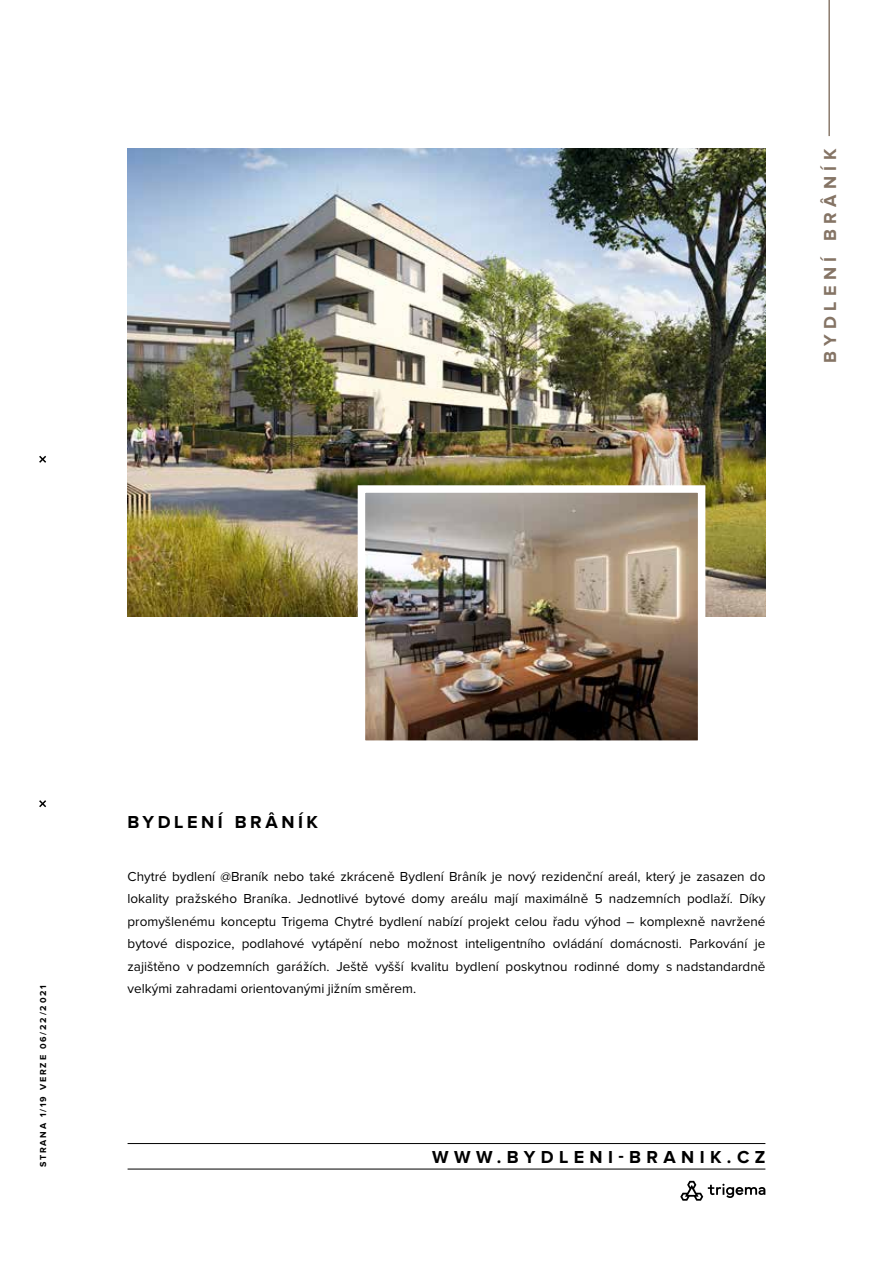
<style>
.page{position:relative;width:893px;height:1263px;background:#fff}
.page>*{position:absolute;margin:0;border:0;box-sizing:border-box;transform-origin:0 0}
.t1{font:700 18px "Proxima Nova";letter-spacing:.3em;color:#000}
.t2{font:700 18px "Proxima Nova";letter-spacing:.3em;color:#857465}
.t3{font:700 18px "Proxima Nova";letter-spacing:.2em;color:#000}
.t4{font:13.5px/22.5px "Proxima Nova";color:#000;text-align:justify}
.t5{font:700 9px "Proxima Nova";letter-spacing:.2em;color:#000}
</style>
<div class="page">
<hr style="left:828px;top:0;width:2px;height:136px;background:#857465">
<hr style="left:128px;top:1143px;width:637px;height:1px;background:#000">
<hr style="left:128px;top:1169px;width:637px;height:1px;background:#000">
<svg style="left:39px;top:455px;width:7px;height:8px"></svg>
<svg style="left:39px;top:800px;width:7px;height:8px"></svg>
<svg style="left:680px;top:1181px;width:85px;height:20px"></svg>
<img style="left:128px;top:149px;width:637px;height:468px">
<img style="left:367px;top:494px;width:329px;height:245px">
<div style="left:358px;top:485px;width:347px;height:263px;border:8px solid #fff"></div>
<h1 class="t2" style="left:822px;top:363px;width:215px;rotate:-90deg">BYDLENÍ BRÂNÍK</h1>
<p class="t5" style="left:39px;top:1117px;width:134px;rotate:-90deg">1/19 VERZE 06/22/2021</p>
<p class="t5" style="left:39px;top:1167px;width:46px;rotate:-90deg">STRANA</p>
<h1 class="t3" style="left:128px;top:814px;width:192px">BYDLENÍ BRÂNÍK</h1>
<p class="t4" style="left:128px;top:865px;width:639px">Chytré bydlení @Braník nebo také zkráceně Bydlení Brâník je nový rezidenční areál, který je zasazen do lokality pražského Braníka. Jednotlivé bytové domy areálu mají maximálně 5 nadzemních podlaží. Díky promyšlenému konceptu Trigema Chytré bydlení nabízí projekt celou řadu výhod – komplexně navržené bytové dispozice, podlahové vytápění nebo možnost inteligentního ovládání domácnosti. Parkování je zajištěno v podzemních garážích. Ještě vyšší kvalitu bydlení poskytnou rodinné domy s nadstandardně velkými zahradami orientovanými jižním směrem.</p>
<h1 class="t1" style="left:432px;top:1149px;width:335px">WWW.BYDLENI-BRANIK.CZ</h1>
</div>
